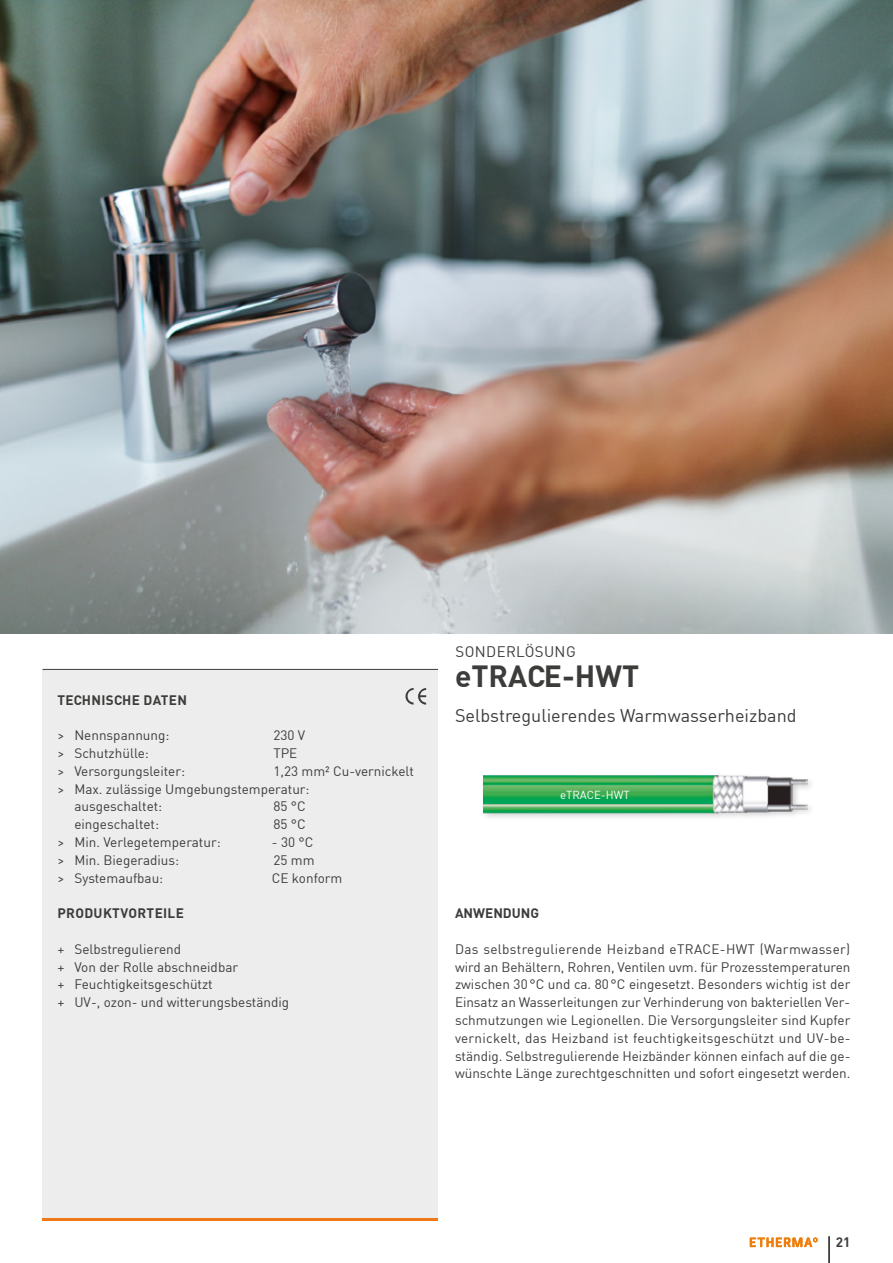
<style>
.page{position:relative;width:893px;height:1263px;background:#fff}
.page>*{position:absolute;margin:0;border:0;box-sizing:border-box;transform-origin:0 0}
.t1{font:700 30px "DIN";color:#3c3c3b}
.t2{font:18px "DIN";color:#3c3c3b}
.t3{font:15px "DIN";letter-spacing:.025em;color:#3c3c3b}
.t4{font:13.5px/17.9px "DIN";color:#3c3c3b;text-align:justify}
.t5{font:700 13.5px "DIN";letter-spacing:.025em;color:#3c3c3b}
.t6{font:700 13.5px "DIN";color:#3c3c3b}
.t7{font:11.4px "DIN";color:#fff}
</style>
<div class="page">
<div style="left:43px;top:669px;width:395px;height:552px;background:#ededed"></div>
<svg style="left:405px;top:688px;width:21px;height:17px"></svg>
<hr style="left:43px;top:669px;width:395px;height:1px;background:#3c3c3b">
<hr style="left:43px;top:1219px;width:395px;height:2px;background:#ef7918">
<img style="left:0;top:0;width:893px;height:633px">
<hr style="left:828px;top:1236px;width:2px;height:27px;background:#3c3c3b">
<svg style="left:750px;top:1237px;width:68px;height:10px"></svg>
<div style="left:480px;top:772px;width:336px;height:50px;background:#000;opacity:.2"></div>
<img style="left:484px;top:776px;width:324px;height:37px">
<p class="t5" style="left:57px;top:691px;width:131px">TECHNISCHE DATEN</p>
<p class="t4" style="left:57px;top:726px;width:114px">&gt; Nennspannung:</p>
<p class="t4" style="left:273px;top:726px;width:33px">230 V</p>
<p class="t4" style="left:57px;top:744px;width:93px">&gt; Schutzhülle:</p>
<p class="t4" style="left:273px;top:744px;width:26px">TPE</p>
<p class="t4" style="left:57px;top:762px;width:129px">&gt; Versorgungsleiter:</p>
<p class="t4" style="left:273px;top:762px;width:142px">1,23 mm² Cu-vernickelt</p>
<p class="t4" style="left:57px;top:779px;width:254px">&gt; Max. zulässige Umgebungstemperatur:</p>
<p class="t4" style="left:74px;top:797px;width:89px">ausgeschaltet:</p>
<p class="t4" style="left:273px;top:797px;width:34px">85 °C</p>
<p class="t4" style="left:74px;top:815px;width:86px">eingeschaltet:</p>
<p class="t4" style="left:273px;top:815px;width:34px">85 °C</p>
<p class="t4" style="left:57px;top:833px;width:165px">&gt; Min. Verlegetemperatur:</p>
<p class="t4" style="left:272px;top:833px;width:43px">- 30 °C</p>
<p class="t4" style="left:57px;top:851px;width:123px">&gt; Min. Biegeradius:</p>
<p class="t4" style="left:273px;top:851px;width:43px">25 mm</p>
<p class="t4" style="left:57px;top:868px;width:107px">&gt; Systemaufbau:</p>
<p class="t4" style="left:272px;top:868px;width:72px">CE konform</p>
<p class="t5" style="left:57px;top:904px;width:128px">PRODUKTVORTEILE</p>
<p class="t4" style="left:57px;top:940px;width:233px;text-align:left">+ Selbstregulierend<br>+ Von der Rolle abschneidbar<br>+ Feuchtigkeitsgeschützt<br>+ UV-, ozon- und witterungsbeständig</p>
<p class="t3" style="left:455px;top:642px;width:122px">SONDERLÖSUNG</p>
<h1 class="t1" style="left:455px;top:656px;width:186px">eTRACE-HWT</h1>
<h2 class="t2" style="left:455px;top:705px;width:343px">Selbstregulierendes Warmwasserheizband</h2>
<p class="t7" style="left:560px;top:787px;width:71px">eTRACE-HWT</p>
<p class="t6" style="left:455px;top:904px;width:86px">ANWENDUNG</p>
<p class="t4" style="left:455px;top:940px;width:397px">Das selbstregulierende Heizband eTRACE-HWT (Warmwasser) wird an Behältern, Rohren, Ventilen uvm. für Prozesstemperaturen zwischen 30°C und ca. 80°C eingesetzt. Besonders wichtig ist der Einsatz an Wasserleitungen zur Verhinderung von bakteriellen Ver&shy;schmutzungen wie Legionellen. Die Versorgungsleiter sind Kupfer vernickelt, das Heizband ist feuchtigkeitsgeschützt und UV-be&shy;ständig. Selbstregulierende Heizbänder können einfach auf die ge&shy;wünschte Länge zurechtgeschnitten und sofort eingesetzt werden.</p>
<p class="t5" style="left:836px;top:1233px;width:16px">21</p>
</div>
